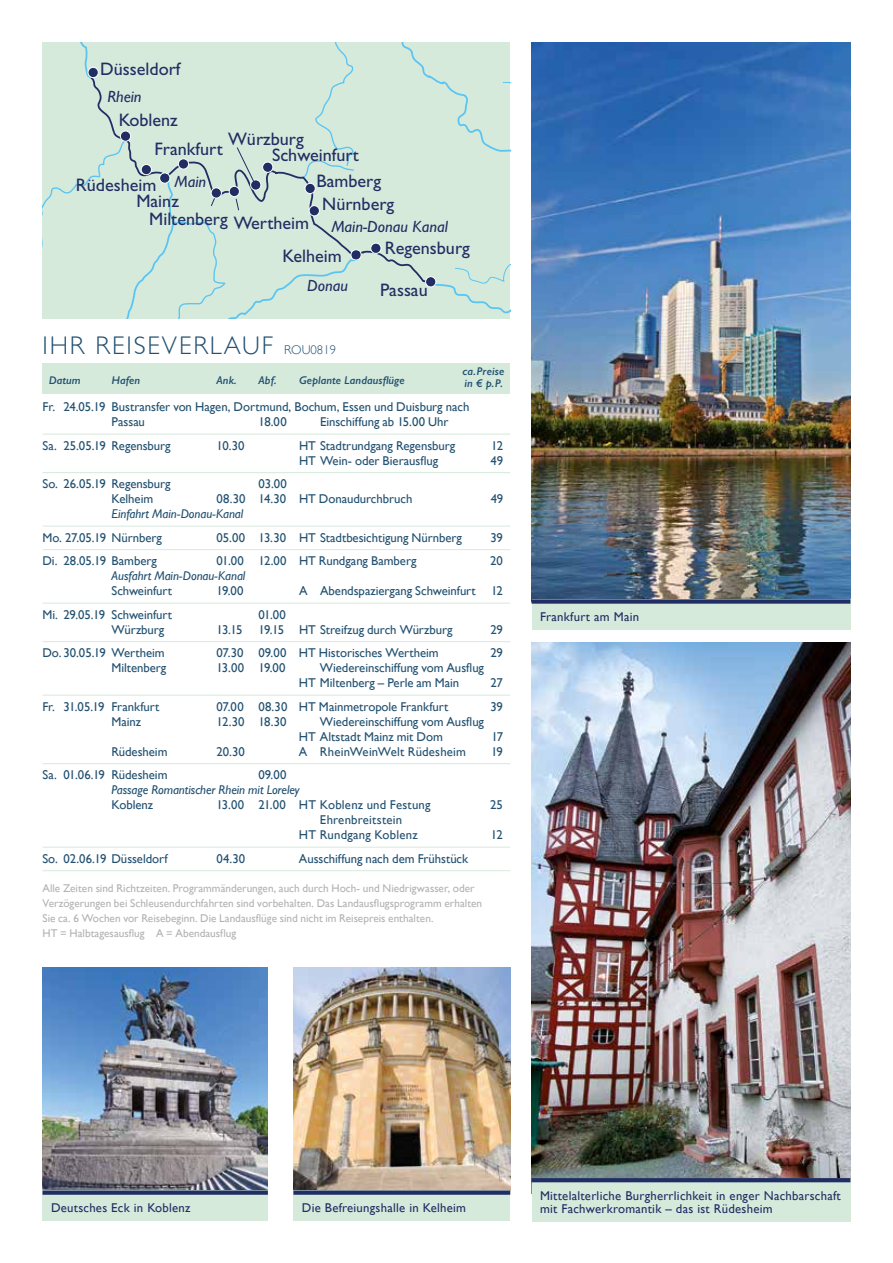
<style>
.page{position:relative;width:893px;height:1263px;background:#fff}
.page>*{position:absolute;margin:0;border:0;box-sizing:border-box;transform-origin:0 0}
.t1{font:300 25.5px "Gill Sans";letter-spacing:.075em;color:#225171}
.t2{font:18.15px/37.8px "Gill Alt One";color:#212e63}
.t3{font:italic 16.35px "Gill Alt One";color:#212e63}
.t4{font:12.75px/15px "Gill Sans";letter-spacing:-.005em;color:#225171}
.t5{font:12.75px/13.5px "Gill Sans";letter-spacing:.02em;color:#212e63}
.t6{font:12.75px/15px "Gill Sans";letter-spacing:.015em;color:#225171;text-align:center}
.t7{font:italic 12.75px "Gill Sans";letter-spacing:-.005em;color:#225171}
.t8{font:11.25px/15px "Gill Sans";color:#b3b2b2}
.t9{font:italic 600 11.25px/12px "Gill Sans";color:#225171}
.s1{font-size:12.75px}
</style>
<div class="page">
<img style="left:531px;top:43px;width:319px;height:556px">
<div style="left:531px;top:599px;width:319px;height:30px;background:#d6eadc"></div>
<div style="left:531px;top:599px;width:319px;height:5px;background:#212e63"></div>
<img style="left:531px;top:642px;width:319px;height:536px">
<div style="left:531px;top:1178px;width:319px;height:43px;background:#d6eadc"></div>
<svg style="left:531px;top:1178px;width:319px;height:4px"></svg>
<div style="left:43px;top:43px;width:467px;height:276px;background:#d6eadc"></div>
<div style="left:211px;top:187px;width:11px;height:12px;background:#212e63;border:1px solid #fff;border-radius:50%"></div>
<img style="left:43px;top:967px;width:225px;height:223px">
<img style="left:293px;top:967px;width:217px;height:223px">
<div style="left:43px;top:364px;width:467px;height:30px;background:#d6eadc"></div>
<hr style="left:43px;top:434px;width:467px;height:1px;background:#d6eadc">
<hr style="left:43px;top:472px;width:467px;height:1px;background:#d6eadc">
<hr style="left:43px;top:526px;width:467px;height:1px;background:#d6eadc">
<hr style="left:43px;top:549px;width:467px;height:1px;background:#d6eadc">
<hr style="left:43px;top:603px;width:467px;height:1px;background:#d6eadc">
<hr style="left:43px;top:641px;width:467px;height:1px;background:#d6eadc">
<hr style="left:43px;top:695px;width:467px;height:1px;background:#d6eadc">
<hr style="left:43px;top:763px;width:467px;height:1px;background:#d6eadc">
<hr style="left:43px;top:847px;width:467px;height:1px;background:#d6eadc">
<hr style="left:43px;top:870px;width:467px;height:1px;background:#d6eadc">
<div style="left:43px;top:1190px;width:225px;height:30px;background:#d6eadc"></div>
<div style="left:43px;top:1190px;width:225px;height:5px;background:#212e63"></div>
<div style="left:293px;top:1190px;width:217px;height:30px;background:#d6eadc"></div>
<div style="left:293px;top:1190px;width:217px;height:5px;background:#212e63"></div>
<h2 class="t2" style="left:100px;top:50px;width:82px">Düsseldorf</h2>
<p class="t3" style="left:107px;top:87px;width:36px">Rhein</p>
<h2 class="t2" style="left:119px;top:101px;width:61px">Koblenz</h2>
<h2 class="t2" style="left:228px;top:120px;width:77px">Würzburg</h2>
<h2 class="t2" style="left:154px;top:130px;width:70px">Frankfurt</h2>
<h2 class="t2" style="left:272px;top:136px;width:88px">Schweinfurt</h2>
<h2 class="t2" style="left:76px;top:166px;width:82px">Rüdesheim</h2>
<h2 class="t2" style="left:316px;top:162px;width:66px">Bamberg</h2>
<p class="t3" style="left:174px;top:173px;width:33px">Main</p>
<h2 class="t2" style="left:136px;top:182px;width:44px">Mainz</h2>
<h2 class="t2" style="left:322px;top:185px;width:74px">Nürnberg</h2>
<h2 class="t2" style="left:283px;top:200px;width:61px;text-indent:-133px">Miltenberg Wertheim<br>Kelheim</h2>
<p class="t3" style="left:331px;top:217px;width:118px">Main-Donau Kanal</p>
<h2 class="t2" style="left:385px;top:229px;width:87px">Regensburg</h2>
<p class="t3" style="left:307px;top:276px;width:42px">Donau</p>
<h2 class="t2" style="left:380px;top:271px;width:49px">Passau</h2>
<h1 class="t1" style="left:43px;top:326px;width:295px">IHR REISEVERLAUF <span class="s1">ROU0819</span></h1>
<p class="t9" style="left:49px;top:374px;width:33px">Datum</p>
<p class="t9" style="left:112px;top:374px;width:30px">Hafen</p>
<p class="t9" style="left:217px;top:374px;width:22px">Ank.</p>
<p class="t9" style="left:259px;top:374px;width:20px">Abf.</p>
<p class="t9" style="left:299px;top:374px;width:107px">Geplante Landausflüge</p>
<p class="t9" style="left:463px;top:365px;width:44px">ca.Preise in € p.P.</p>
<p class="t4" style="left:112px;top:399px;width:359px;text-indent:-69px">Fr. 24.05.19 Bustransfer von Hagen, Dortmund, Bochum, Essen und Duisburg nach<br>Passau</p>
<p class="t4" style="left:259px;top:414px;width:30px">18.00</p>
<p class="t4" style="left:320px;top:414px;width:130px">Einschiffung ab 15.00 Uhr</p>
<p class="t4" style="left:43px;top:438px;width:130px">Sa. 25.05.19 Regensburg</p>
<p class="t4" style="left:217px;top:438px;width:29px">10.30</p>
<p class="t4" style="left:299px;top:438px;width:158px">HT Stadtrundgang Regensburg</p>
<p class="t4" style="left:491px;top:438px;width:13px">12</p>
<p class="t4" style="left:299px;top:453px;width:141px">HT Wein- oder Bierausflug</p>
<p class="t4" style="left:490px;top:453px;width:14px">49</p>
<p class="t4" style="left:43px;top:476px;width:130px">So. 26.05.19 Regensburg</p>
<p class="t4" style="left:259px;top:476px;width:30px">03.00</p>
<p class="t4" style="left:112px;top:491px;width:43px">Kelheim</p>
<p class="t4" style="left:217px;top:491px;width:197px">08.30 14.30 HT Donaudurchbruch</p>
<p class="t4" style="left:491px;top:491px;width:14px">49</p>
<p class="t7" style="left:111px;top:507px;width:133px">Einfahrt Main-Donau-Kanal</p>
<p class="t4" style="left:42px;top:530px;width:121px">Mo. 27.05.19 Nürnberg</p>
<p class="t4" style="left:216px;top:530px;width:247px">05.00 13.30 HT Stadtbesichtigung Nürnberg</p>
<p class="t4" style="left:490px;top:530px;width:14px">39</p>
<p class="t4" style="left:42px;top:553px;width:116px">Di. 28.05.19 Bamberg</p>
<p class="t4" style="left:216px;top:553px;width:201px">01.00 12.00 HT Rundgang Bamberg</p>
<p class="t4" style="left:490px;top:553px;width:14px">20</p>
<p class="t7" style="left:111px;top:569px;width:135px">Ausfahrt Main-Donau-Kanal</p>
<p class="t4" style="left:111px;top:583px;width:62px">Schweinfurt</p>
<p class="t4" style="left:216px;top:583px;width:29px">19.00</p>
<p class="t4" style="left:299px;top:583px;width:206px">A Abendspaziergang Schweinfurt 12</p>
<p class="t4" style="left:42px;top:607px;width:131px">Mi. 29.05.19 Schweinfurt</p>
<p class="t4" style="left:258px;top:607px;width:29px">01.00</p>
<p class="t4" style="left:111px;top:622px;width:54px">Würzburg</p>
<p class="t4" style="left:216px;top:622px;width:28px">13.15</p>
<p class="t4" style="left:258px;top:622px;width:196px">19.15 HT Streifzug durch Würzburg</p>
<p class="t4" style="left:490px;top:622px;width:14px">29</p>
<p class="t4" style="left:42px;top:645px;width:124px">Do. 30.05.19 Wertheim</p>
<p class="t4" style="left:216px;top:645px;width:224px">07.30 09.00 HT Historisches Wertheim</p>
<p class="t4" style="left:490px;top:645px;width:14px">29</p>
<p class="t4" style="left:111px;top:660px;width:56px">Miltenberg</p>
<p class="t4" style="left:216px;top:660px;width:71px">13.00 19.00</p>
<p class="t4" style="left:299px;top:660px;width:187px;text-indent:21px">Wiedereinschiffung vom Ausflug<br>HT Miltenberg – Perle am Main</p>
<p class="t4" style="left:491px;top:675px;width:14px">27</p>
<p class="t4" style="left:42px;top:699px;width:119px">Fr. 31.05.19 Frankfurt</p>
<p class="t4" style="left:216px;top:699px;width:234px">07.00 08.30 HT Mainmetropole Frankfurt</p>
<p class="t4" style="left:490px;top:699px;width:14px">39</p>
<p class="t4" style="left:111px;top:714px;width:31px">Mainz</p>
<p class="t4" style="left:216px;top:714px;width:72px">12.30 18.30</p>
<p class="t4" style="left:299px;top:714px;width:187px;text-indent:21px">Wiedereinschiffung vom Ausflug<br>HT Altstadt Mainz mit Dom</p>
<p class="t4" style="left:491px;top:729px;width:13px">17</p>
<p class="t4" style="left:111px;top:744px;width:58px">Rüdesheim</p>
<p class="t4" style="left:216px;top:744px;width:30px">20.30</p>
<p class="t6" style="left:299px;top:744px;width:169px">A RheinWeinWelt Rüdesheim</p>
<p class="t4" style="left:491px;top:744px;width:13px">19</p>
<p class="t4" style="left:42px;top:767px;width:127px">Sa. 01.06.19 Rüdesheim</p>
<p class="t4" style="left:258px;top:767px;width:29px">09.00</p>
<p class="t7" style="left:111px;top:783px;width:190px">Passage Romantischer Rhein mit Loreley</p>
<p class="t4" style="left:111px;top:797px;width:43px">Koblenz</p>
<p class="t6" style="left:216px;top:797px;width:216px">13.00 21.00 HT Koblenz und Festung</p>
<p class="t4" style="left:490px;top:797px;width:14px">25</p>
<p class="t6" style="left:299px;top:812px;width:120px">Ehrenbreitstein<br>HT Rundgang Koblenz</p>
<p class="t4" style="left:491px;top:827px;width:14px">12</p>
<p class="t4" style="left:42px;top:851px;width:127px">So. 02.06.19 Düsseldorf</p>
<p class="t4" style="left:216px;top:851px;width:30px">04.30</p>
<p class="t4" style="left:299px;top:851px;width:171px">Ausschiffung nach dem Frühstück</p>
<p class="t8" style="left:43px;top:881px;width:441px">Alle Zeiten sind Richtzeiten. Programmänderungen, auch durch Hoch- und Niedrigwasser, oder Verzögerungen bei Schleusendurchfahrten sind vorbehalten. Das Landausflugsprogramm erhalten Sie ca. 6 Wochen vor Reisebeginn. Die Landausflüge sind nicht im Reisepreis enthalten.<br>HT = Halbtagesausflug A = Abendausflug</p>
<p class="t5" style="left:540px;top:610px;width:101px">Frankfurt am Main</p>
<p class="t5" style="left:51px;top:1201px;width:141px">Deutsches Eck in Koblenz</p>
<p class="t5" style="left:302px;top:1201px;width:166px">Die Befreiungshalle in Kelheim</p>
<p class="t5" style="left:540px;top:1188px;width:302px">Mittelalterliche Burgherrlichkeit in enger Nachbarschaft mit Fachwerkromantik – das ist Rüdesheim</p>
</div>
